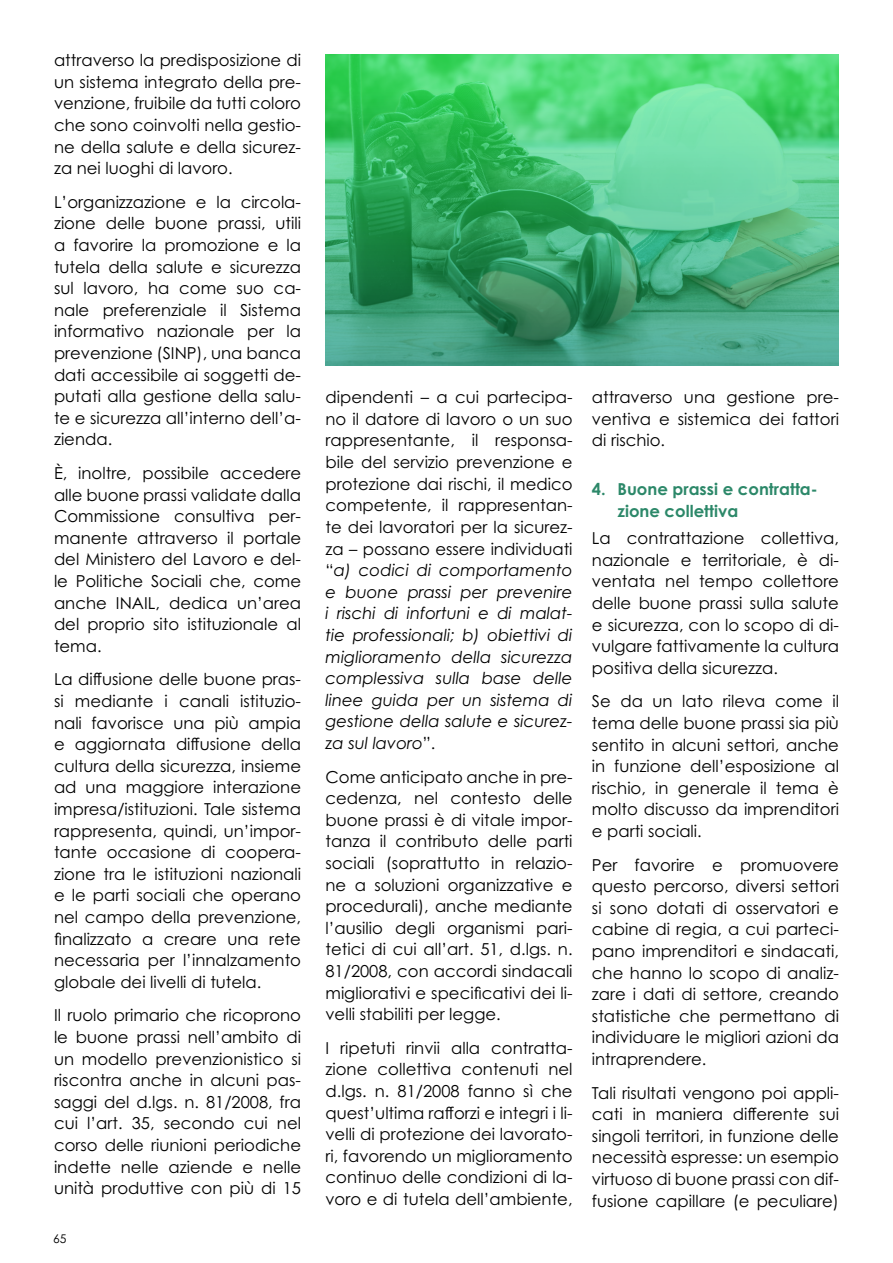
<style>
.page{position:relative;width:893px;height:1263px;background:#fff}
.page>*{position:absolute;margin:0;border:0;box-sizing:border-box;transform-origin:0 0}
.t1{font:16.5px/21.6px "Century Gothic Pro";color:#000;text-align:justify}
.t2{font:italic 16.5px/21.6px "Century Gothic Pro";color:#000;text-align:justify}
.t3{font:700 16.5px/21.6px "Century Gothic Pro";color:#2c8869}
.t4{font:12px "Century Gothic Pro";color:#000}
.s1{font-style:normal}
</style>
<div class="page">
<img style="left:325px;top:54px;width:514px;height:312px">
<p class="t1" style="left:54px;top:49px;width:249px">attraverso la predisposizione di un sistema integrato della pre&shy;venzione, fruibile da tutti coloro che sono coinvolti nella gestio&shy;ne della salute e della sicurez&shy;za nei luoghi di lavoro.</p>
<p class="t1" style="left:54px;top:191px;width:249px">L’organizzazione e la circola&shy;zione delle buone prassi, utili a favorire la promozione e la tutela della salute e sicurezza sul lavoro, ha come suo ca&shy;nale preferenziale il Sistema informativo nazionale per la prevenzione (SINP), una banca dati accessibile ai soggetti de&shy;putati alla gestione della salu&shy;te e sicurezza all’interno dell’a&shy;zienda.</p>
<p class="t1" style="left:54px;top:462px;width:249px">È, inoltre, possibile accedere alle buone prassi validate dalla Commissione consultiva per&shy;manente attraverso il portale del Ministero del Lavoro e del&shy;le Politiche Sociali che, come anche INAIL, dedica un’area del proprio sito istituzionale al tema.</p>
<p class="t1" style="left:54px;top:668px;width:249px">La diffusione delle buone pras&shy;si mediante i canali istituzio&shy;nali favorisce una più ampia e aggiornata diffusione della cultura della sicurezza, insieme ad una maggiore interazione impresa/istituzioni. Tale sistema rappresenta, quindi, un’impor&shy;tante occasione di coopera&shy;zione tra le istituzioni nazionali e le parti sociali che operano nel campo della prevenzione, finalizzato a creare una rete necessaria per l’innalzamento globale dei livelli di tutela.</p>
<p class="t1" style="left:54px;top:1004px;width:249px">Il ruolo primario che ricoprono le buone prassi nell’ambito di un modello prevenzionistico si riscontra anche in alcuni pas&shy;saggi del d.lgs. n. 81/2008, fra cui l’art. 35, secondo cui nel corso delle riunioni periodiche indette nelle aziende e nelle unità produttive con più di 15</p>
<p class="t4" style="left:53px;top:1231px;width:15px">65</p>
<p class="t2" style="left:325px;top:386px;width:249px"><span class="s1">dipendenti – a cui partecipa&shy;no il datore di lavoro o un suo rappresentante, il responsa&shy;bile del servizio prevenzione e protezione dai rischi, il medico competente, il rappresentan&shy;te dei lavoratori per la sicurez&shy;za – possano essere individuati “</span>a) codici di comportamento e buone prassi per prevenire i rischi di infortuni e di malat&shy;tie professionali; b) obiettivi di miglioramento della sicurezza complessiva sulla base delle linee guida per un sistema di gestione della salute e sicurez&shy;za sul lavoro<span class="s1">”.</span></p>
<p class="t1" style="left:325px;top:766px;width:249px">Come anticipato anche in pre&shy;cedenza, nel contesto delle buone prassi è di vitale impor&shy;tanza il contributo delle parti sociali (soprattutto in relazio&shy;ne a soluzioni organizzative e procedurali), anche mediante l’ausilio degli organismi pari&shy;tetici di cui all’art. 51, d.lgs. n.<br>81/2008, con accordi sindacali migliorativi e specificativi dei li&shy;velli stabiliti per legge.</p>
<p class="t1" style="left:325px;top:1037px;width:249px">I ripetuti rinvii alla contratta&shy;zione collettiva contenuti nel d.lgs. n. 81/2008 fanno sì che quest’ultima rafforzi e integri i li&shy;velli di protezione dei lavorato&shy;ri, favorendo un miglioramento continuo delle condizioni di la&shy;voro e di tutela dell’ambiente,</p>
<p class="t1" style="left:592px;top:386px;width:249px">attraverso una gestione pre&shy;ventiva e sistemica dei fattori di rischio.</p>
<p class="t3" style="left:617px;top:478px;width:202px;text-indent:-26px">4. Buone prassi e contratta&shy;zione collettiva</p>
<p class="t1" style="left:592px;top:527px;width:249px">La contrattazione collettiva, nazionale e territoriale, è di&shy;ventata nel tempo collettore delle buone prassi sulla salute e sicurezza, con lo scopo di di&shy;vulgare fattivamente la cultura positiva della sicurezza.</p>
<p class="t1" style="left:592px;top:690px;width:249px">Se da un lato rileva come il tema delle buone prassi sia più sentito in alcuni settori, anche in funzione dell’esposizione al rischio, in generale il tema è molto discusso da imprenditori e parti sociali.</p>
<p class="t1" style="left:592px;top:854px;width:249px">Per favorire e promuovere questo percorso, diversi settori si sono dotati di osservatori e cabine di regia, a cui parteci&shy;pano imprenditori e sindacati, che hanno lo scopo di analiz&shy;zare i dati di settore, creando statistiche che permettano di individuare le migliori azioni da intraprendere.</p>
<p class="t1" style="left:592px;top:1082px;width:249px">Tali risultati vengono poi appli&shy;cati in maniera differente sui singoli territori, in funzione delle necessità espresse: un esempio virtuoso di buone prassi con dif&shy;fusione capillare (e peculiare)</p>
</div>
